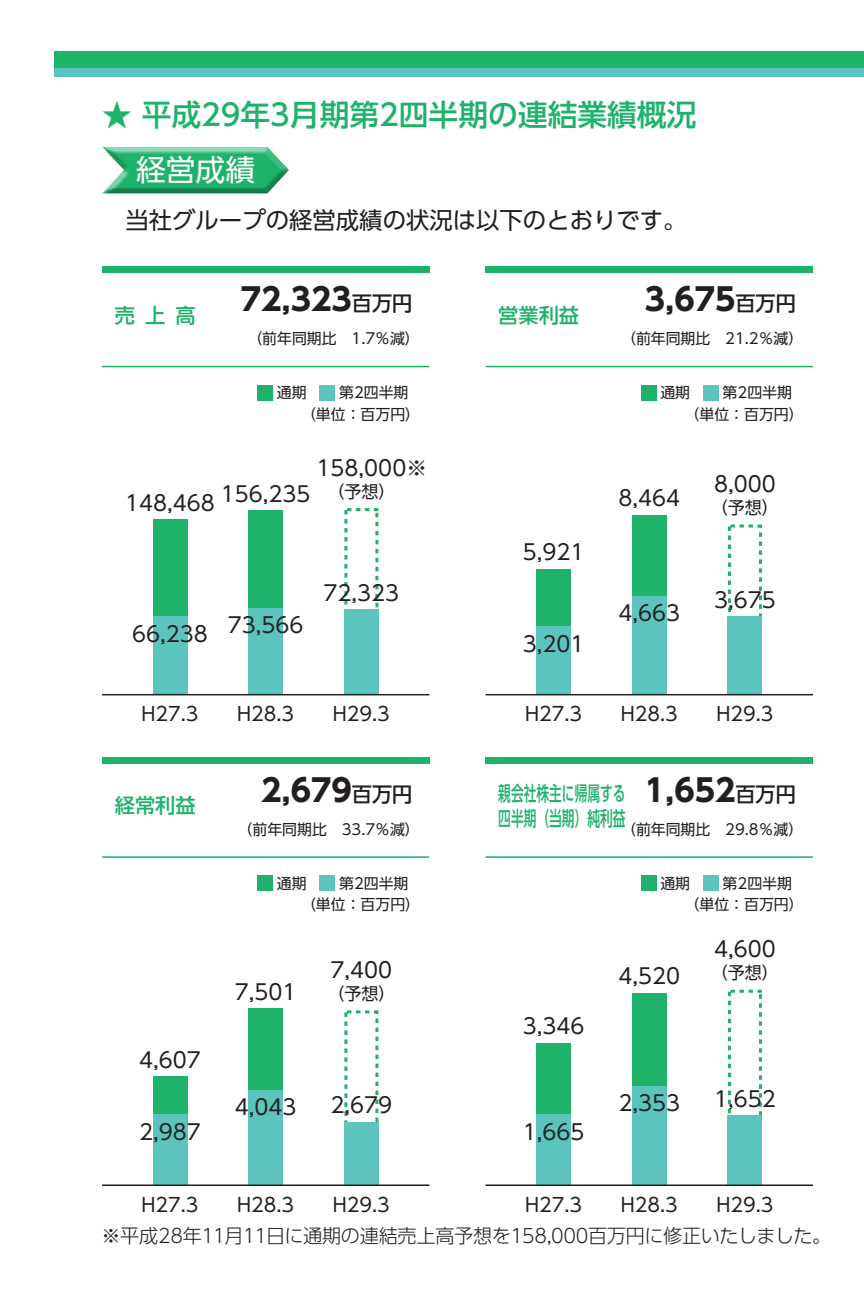
<style>
.page{position:relative;width:864px;height:1296px;background:#fff}
.page>*{position:absolute;margin:0;border:0;box-sizing:border-box;transform-origin:0 0}
.t1{font:700 30.9px "UD Shin Go Pro";color:#231f20}
.t2{font:500 29.7px "UD Shin Go Pro";color:#1eb26a}
.t3{font:29.7px "UD Shin Go Pro";color:#fff}
.t4{font:23.4px "UD Shin Go Pro";color:#231f20}
.t5{font:21.3px "UD Shin Go Pro";color:#231f20}
.t6{font:500 20.1px/25.5px "UD Shin Go Pro";color:#1eb26a;scale:.63 1}
.t7{font:500 20.1px "UD Shin Go Pro";color:#1eb26a}
.t8{font:19.2px "UD Shin Go Pro";color:#231f20}
.t9{font:300 19.2px "UD Shin Go Pro";letter-spacing:-.02em;color:#231f20}
.t10{font:17.1px "UD Shin Go Pro";color:#231f20}
.t11{font:15px/21.3px "UD Shin Go Pro";color:#231f20}
.s1{font-weight:500;font-size:20.1px}
</style>
<div class="page">
<div style="left:54px;top:51px;width:810px;height:17px;background:#1eb26a"></div>
<div style="left:54px;top:68px;width:810px;height:9px;background:#5ac4bd"></div>
<div style="left:97px;top:147px;width:195px;height:51px;background:#231f20;opacity:.75"></div>
<div style="left:102px;top:266px;width:327px;height:7px;background:#1eb26a"></div>
<hr style="left:102px;top:366px;width:327px;height:1px;background:#1eb26a">
<div style="left:102px;top:757px;width:327px;height:6px;background:#1eb26a"></div>
<hr style="left:102px;top:856px;width:327px;height:2px;background:#1eb26a">
<div style="left:486px;top:266px;width:327px;height:7px;background:#1eb26a"></div>
<hr style="left:486px;top:366px;width:327px;height:1px;background:#1eb26a">
<div style="left:486px;top:757px;width:327px;height:6px;background:#1eb26a"></div>
<hr style="left:486px;top:856px;width:327px;height:2px;background:#1eb26a">
<svg style="left:344px;top:508px;width:34px;height:100px"></svg>
<div style="left:249px;top:608px;width:34px;height:87px;background:#5ac4bd"></div>
<div style="left:153px;top:519px;width:34px;height:97px;background:#1eb26a"></div>
<div style="left:249px;top:510px;width:34px;height:98px;background:#1eb26a"></div>
<div style="left:153px;top:616px;width:34px;height:79px;background:#5ac4bd"></div>
<div style="left:344px;top:609px;width:34px;height:86px;background:#5ac4bd"></div>
<hr style="left:102px;top:694px;width:327px;height:1px;background:#231f20">
<div style="left:258px;top:385px;width:15px;height:15px;background:#1eb26a"></div>
<div style="left:320px;top:385px;width:15px;height:15px;background:#5ac4bd"></div>
<svg style="left:344px;top:1010px;width:34px;height:112px"></svg>
<div style="left:249px;top:1090px;width:34px;height:95px;background:#5ac4bd"></div>
<div style="left:153px;top:1076px;width:34px;height:39px;background:#1eb26a"></div>
<div style="left:249px;top:1008px;width:34px;height:82px;background:#1eb26a"></div>
<div style="left:153px;top:1115px;width:34px;height:70px;background:#5ac4bd"></div>
<div style="left:344px;top:1122px;width:34px;height:63px;background:#5ac4bd"></div>
<hr style="left:102px;top:1184px;width:327px;height:2px;background:#231f20">
<div style="left:258px;top:876px;width:15px;height:15px;background:#1eb26a"></div>
<div style="left:320px;top:876px;width:15px;height:15px;background:#5ac4bd"></div>
<svg style="left:728px;top:990px;width:34px;height:125px"></svg>
<div style="left:632px;top:1085px;width:34px;height:100px;background:#5ac4bd"></div>
<div style="left:537px;top:1043px;width:34px;height:71px;background:#1eb26a"></div>
<div style="left:632px;top:993px;width:34px;height:92px;background:#1eb26a"></div>
<div style="left:537px;top:1114px;width:34px;height:71px;background:#5ac4bd"></div>
<div style="left:728px;top:1115px;width:34px;height:70px;background:#5ac4bd"></div>
<hr style="left:486px;top:1184px;width:327px;height:2px;background:#231f20">
<div style="left:641px;top:876px;width:15px;height:15px;background:#1eb26a"></div>
<div style="left:703px;top:876px;width:15px;height:15px;background:#5ac4bd"></div>
<svg style="left:728px;top:525px;width:34px;height:92px"></svg>
<div style="left:632px;top:596px;width:34px;height:99px;background:#5ac4bd"></div>
<div style="left:537px;top:569px;width:34px;height:58px;background:#1eb26a"></div>
<div style="left:632px;top:515px;width:34px;height:81px;background:#1eb26a"></div>
<div style="left:537px;top:627px;width:34px;height:68px;background:#5ac4bd"></div>
<div style="left:728px;top:617px;width:34px;height:78px;background:#5ac4bd"></div>
<hr style="left:486px;top:694px;width:327px;height:1px;background:#231f20">
<div style="left:641px;top:385px;width:15px;height:15px;background:#1eb26a"></div>
<div style="left:703px;top:385px;width:15px;height:15px;background:#5ac4bd"></div>
<h2 class="t2" style="left:102px;top:91px;width:596px">★ 平成29年3月期第2四半期の連結業績概況</h2>
<h2 class="t3" style="left:136px;top:146px;width:121px">経営成績</h2>
<p class="t4" style="left:102px;top:202px;width:586px">　当社グループの経営成績の状況は以下のとおりです。</p>
<p class="t7" style="left:115px;top:299px;width:82px">売 上 高</p>
<h1 class="t1" style="left:241px;top:274px;width:173px">72,323<span class="s1">百万円</span></h1>
<p class="t11" style="left:247px;top:328px;width:174px">（前年同期比　1.7％減）</p>
<p class="t11" style="left:277px;top:381px;width:31px">通期</p>
<p class="t11" style="left:301px;top:381px;width:121px;text-indent:38px">第2四半期（単位：百万円）</p>
<p class="t5" style="left:125px;top:481px;width:187px">148,468 156,235</p>
<p class="t5" style="left:316px;top:450px;width:112px">158,000※</p>
<p class="t10" style="left:327px;top:477px;width:70px">（予想）</p>
<p class="t5" style="left:132px;top:617px;width:77px">66,238</p>
<p class="t5" style="left:228px;top:608px;width:77px">73,566</p>
<p class="t5" style="left:323px;top:576px;width:77px">72,323</p>
<p class="t8" style="left:142px;top:698px;width:59px">H27.3</p>
<p class="t8" style="left:237px;top:698px;width:59px">H28.3</p>
<p class="t8" style="left:333px;top:698px;width:59px">H29.3</p>
<p class="t7" style="left:115px;top:789px;width:82px">経常利益</p>
<p class="t5" style="left:139px;top:1043px;width:63px">4,607</p>
<p class="t5" style="left:139px;top:1115px;width:63px">2,987</p>
<h1 class="t1" style="left:261px;top:765px;width:153px">2,679<span class="s1">百万円</span></h1>
<p class="t11" style="left:238px;top:818px;width:184px">（前年同期比　33.7％減）</p>
<p class="t11" style="left:277px;top:872px;width:31px">通期</p>
<p class="t11" style="left:301px;top:872px;width:121px;text-indent:38px">第2四半期（単位：百万円）</p>
<p class="t5" style="left:235px;top:974px;width:63px">7,501</p>
<p class="t5" style="left:330px;top:953px;width:63px">7,400</p>
<p class="t10" style="left:327px;top:980px;width:70px">（予想）</p>
<p class="t5" style="left:235px;top:1090px;width:63px">4,043</p>
<p class="t5" style="left:330px;top:1088px;width:63px">2,679</p>
<p class="t8" style="left:142px;top:1189px;width:59px">H27.3</p>
<p class="t8" style="left:237px;top:1189px;width:59px">H28.3</p>
<p class="t8" style="left:333px;top:1189px;width:59px">H29.3</p>
<p class="t7" style="left:498px;top:299px;width:82px">営業利益</p>
<p class="t5" style="left:523px;top:535px;width:63px">5,921</p>
<p class="t5" style="left:523px;top:627px;width:63px">3,201</p>
<h1 class="t1" style="left:645px;top:274px;width:153px">3,675<span class="s1">百万円</span></h1>
<p class="t11" style="left:621px;top:328px;width:184px">（前年同期比　21.2％減）</p>
<p class="t11" style="left:660px;top:381px;width:31px">通期</p>
<p class="t11" style="left:685px;top:381px;width:121px;text-indent:38px">第2四半期（単位：百万円）</p>
<p class="t5" style="left:618px;top:481px;width:63px">8,464</p>
<p class="t5" style="left:618px;top:596px;width:63px">4,663</p>
<p class="t5" style="left:714px;top:467px;width:63px">8,000</p>
<p class="t10" style="left:711px;top:494px;width:70px">（予想）</p>
<p class="t5" style="left:714px;top:583px;width:63px">3,675</p>
<p class="t8" style="left:525px;top:698px;width:59px">H27.3</p>
<p class="t8" style="left:621px;top:698px;width:59px">H28.3</p>
<p class="t8" style="left:716px;top:698px;width:59px">H29.3</p>
<p class="t6" style="left:498px;top:780px;width:203px">親会社株主に帰属する四半期（当期）純利益</p>
<h1 class="t1" style="left:645px;top:765px;width:153px">1,652<span class="s1">百万円</span></h1>
<p class="t11" style="left:621px;top:818px;width:184px">（前年同期比　29.8％減）</p>
<p class="t11" style="left:660px;top:872px;width:31px">通期</p>
<p class="t11" style="left:685px;top:872px;width:121px;text-indent:38px">第2四半期（単位：百万円）</p>
<p class="t5" style="left:523px;top:1009px;width:63px">3,346</p>
<p class="t5" style="left:523px;top:1115px;width:63px">1,665</p>
<p class="t5" style="left:618px;top:959px;width:63px">4,520</p>
<p class="t5" style="left:618px;top:1085px;width:63px">2,353</p>
<p class="t5" style="left:714px;top:932px;width:63px">4,600</p>
<p class="t10" style="left:711px;top:959px;width:70px">（予想）</p>
<p class="t5" style="left:714px;top:1081px;width:63px">1,652</p>
<p class="t8" style="left:525px;top:1189px;width:59px">H27.3</p>
<p class="t8" style="left:621px;top:1189px;width:59px">H28.3</p>
<p class="t8" style="left:716px;top:1189px;width:59px">H29.3</p>
<p class="t9" style="left:102px;top:1220px;width:731px">※平成28年11月11日に通期の連結売上高予想を158,000百万円に修正いたしました。</p>
</div>
